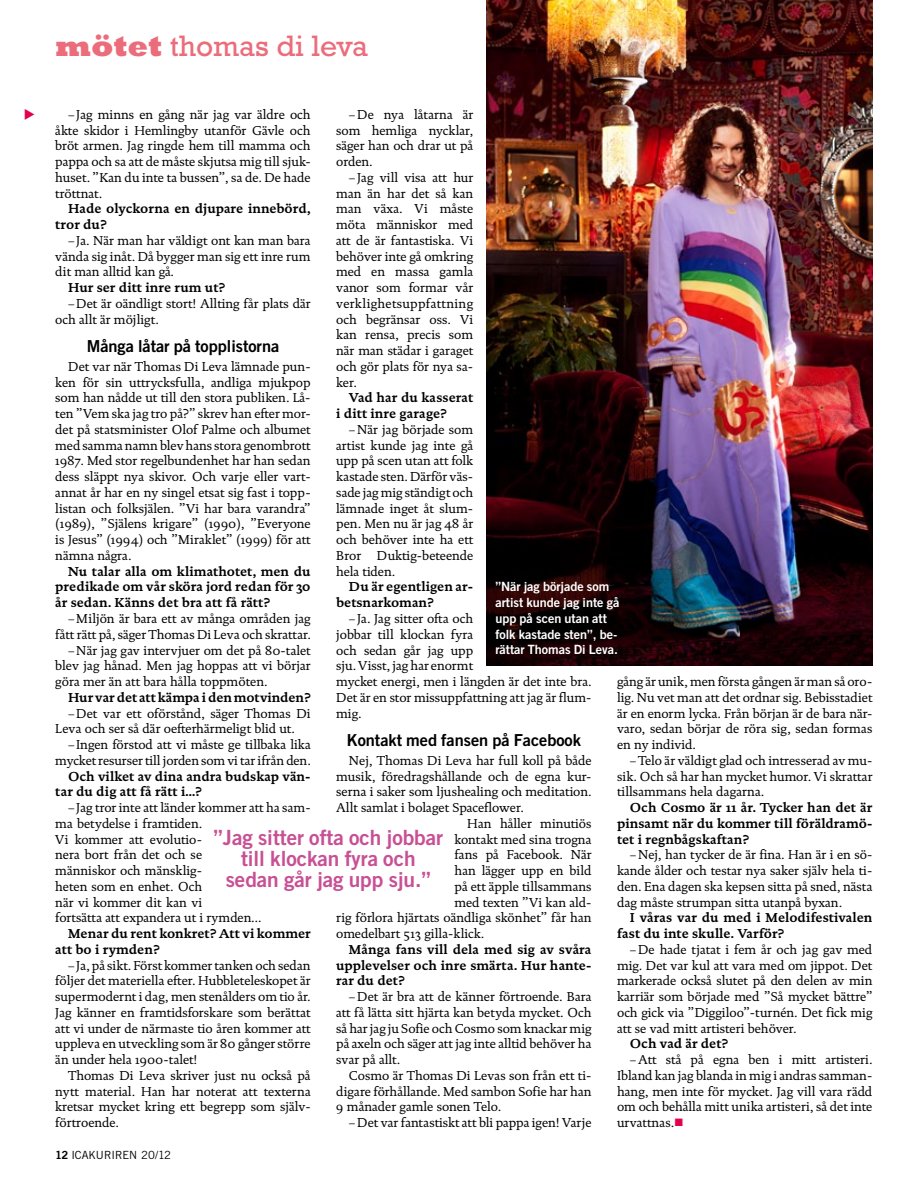
<style>
.page{position:relative;width:915px;height:1191px;background:#fff}
.page>*{position:absolute;margin:0;border:0;box-sizing:border-box;transform-origin:0 0}
.t1{font:30px "Rockwell";color:#eb6d7b}
.t2{font:700 21px/21px "Trade Gothic ICA";color:#c85094;text-align:center}
.t3{font:700 16.5px "Trade Gothic ICA";color:#000}
.t4{font:13.2px/15.8px "Documenta ICA";color:#000;text-align:justify}
.t5{font:700 13.2px/15.8px "Documenta ICA";color:#000}
.t6{font:700 12.75px/15.8px "Trade Gothic ICA";color:#fff}
.t7{font:11.25px "Trade Gothic ICA";color:#000}
.s1{font-weight:800}
.s2{color:#e3004f}
.s3{font-weight:700}
</style>
<div class="page">
<img style="left:486px;top:0;width:386px;height:665px">
<h1 class="t1" style="left:55px;top:28px;width:314px"><span class="s1">mötet</span> thomas di leva</h1>
<p class="t4" style="left:55px;top:106px;width:257px;text-indent:13px">–Jag minns en gång när jag var äldre och åkte skidor i Hemlingby utanför Gävle och bröt armen. Jag ringde hem till mamma och pappa och sa att de måste skjutsa mig till sjuk&shy;huset. ”Kan du inte ta bussen”, sa de. De hade tröttnat.</p>
<p class="t5" style="left:55px;top:201px;width:257px;text-indent:13px">Hade olyckorna en djupare innebörd, tror du?</p>
<p class="t4" style="left:55px;top:232px;width:257px;text-indent:13px">–Ja. När man har väldigt ont kan man bara vända sig inåt. Då bygger man sig ett inre rum dit man alltid kan gå.</p>
<p class="t5" style="left:68px;top:279px;width:158px">Hur ser ditt inre rum ut?</p>
<p class="t4" style="left:55px;top:295px;width:257px;text-indent:13px">–Det är oändligt stort! Allting får plats där och allt är möjligt.</p>
<p class="t3" style="left:87px;top:336px;width:194px">Många låtar på topplistorna</p>
<p class="t4" style="left:55px;top:358px;width:257px;text-align:left;text-indent:13px">Det var när Thomas Di Leva lämnade pun&shy;ken för sin uttrycksfulla, andliga mjukpop som han nådde ut till den stora publiken. Lå&shy;ten ”Vem ska jag tro på?” skrev han efter mor&shy;det på statsminister Olof Palme och albumet med samma namn blev hans stora genombrott 1987. Med stor regelbundenhet har han sedan dess släppt nya skivor. Och varje eller vart&shy;annat år har en ny singel etsat sig fast i topp&shy;listan och folksjälen. ”Vi har bara varandra” (1989), ”Själens krigare” (1990), ”Everyone is Jesus” (1994) och ”Miraklet” (1999) för att nämna några.</p>
<p class="t5" style="left:55px;top:563px;width:257px;text-align:justify;text-indent:13px">Nu talar alla om klimathotet, men du predikade om vår sköra jord redan för 30 år sedan. Känns det bra att få rätt?</p>
<p class="t4" style="left:68px;top:610px;width:244px">–Miljön är bara ett av många områden jag</p>
<p class="t4" style="left:55px;top:626px;width:257px">fått rätt på, säger Thomas Di Leva och skrattar.</p>
<p class="t4" style="left:68px;top:642px;width:244px">–När jag gav intervjuer om det på 80-talet</p>
<p class="t4" style="left:55px;top:658px;width:257px">blev jag hånad. Men jag hoppas att vi börjar</p>
<p class="t4" style="left:55px;top:673px;width:213px">göra mer än att bara hålla toppmöten.</p>
<p class="t5" style="left:68px;top:689px;width:244px">Hur var det att kämpa i den motvinden?</p>
<p class="t4" style="left:55px;top:705px;width:257px;text-indent:13px">–Det var ett oförstånd, säger Thomas Di<br>Leva och ser så där oefterhärmeligt blid ut.</p>
<p class="t4" style="left:55px;top:736px;width:257px;text-align:right">–Ingen förstod att vi måste ge tillbaka lika mycket resurser till jorden som vi tar ifrån den.</p>
<p class="t5" style="left:55px;top:768px;width:257px;text-indent:13px">Och vilket av dina andra budskap vän&shy;tar du dig att få rätt i…?</p>
<p class="t4" style="left:55px;top:799px;width:257px;text-align:left;text-indent:13px">–Jag tror inte att länder kommer att ha sam&shy;ma betydelse i framtiden.<br>Vi kommer att evolutio-<br>nera bort från det och se<br>människor och mänsklig-<br>heten som en enhet. Och<br>när vi kommer dit kan vi<br>fortsätta att expandera ut i rymden…</p>
<p class="t5" style="left:55px;top:925px;width:257px;text-indent:13px">Menar du rent konkret? Att vi kommer att bo i rymden?</p>
<p class="t4" style="left:55px;top:957px;width:257px;text-indent:13px">–Ja, på sikt. Först kommer tanken och sedan följer det materiella efter. Hubbleteleskopet är supermodernt i dag, men stenålders om tio år.<br>Jag känner en framtidsforskare som berättat att vi under de närmaste tio åren kommer att uppleva en utveckling som är 80 gånger större än under hela 1900-talet!</p>
<p class="t4" style="left:55px;top:1067px;width:257px;text-indent:13px">Thomas Di Leva skriver just nu också på nytt material. Han har noterat att texterna kretsar mycket kring ett begrepp som själv&shy;förtroende.</p>
<p class="t4" style="left:336px;top:106px;width:138px;text-indent:13px">–De nya låtarna är som hemliga nycklar, säger han och drar ut på orden.</p>
<p class="t4" style="left:336px;top:169px;width:138px;text-indent:13px">–Jag vill visa att hur man än har det så kan man växa. Vi måste möta människor med att de är fantastiska. Vi behöver inte gå omkring med en massa gamla vanor som formar vår verklighetsuppfattning och begränsar oss. Vi kan rensa, precis som när man städar i garaget och gör plats för nya sa&shy;ker.</p>
<p class="t5" style="left:336px;top:390px;width:138px;text-indent:13px">Vad har du kasserat i ditt inre garage?</p>
<p class="t4" style="left:336px;top:421px;width:138px;text-indent:13px">–När jag började som artist kunde jag inte gå upp på scen utan att folk kastade sten. Därför väs&shy;sade jag mig ständigt och lämnade inget åt slum&shy;pen. Men nu är jag 48 år och behöver inte ha ett Bror Duktig-beteende hela tiden.</p>
<p class="t5" style="left:336px;top:579px;width:138px;text-indent:13px">Du är egentligen ar&shy;betsnarkoman?</p>
<p class="t4" style="left:336px;top:610px;width:257px;text-align:left;text-indent:13px">–Ja. Jag sitter ofta och<br>jobbar till klockan fyra<br>och sedan går jag upp<br>sju. Visst, jag har enormt<br>mycket energi, men i längden är det inte bra.<br>Det är en stor missuppfattning att jag är flum&shy;mig.</p>
<p class="t3" style="left:346px;top:730px;width:235px">Kontakt med fansen på Facebook</p>
<p class="t4" style="left:349px;top:752px;width:244px">Nej, Thomas Di Leva har full koll på både</p>
<p class="t4" style="left:336px;top:768px;width:257px">musik, föredragshållande och de egna kur-</p>
<p class="t4" style="left:336px;top:784px;width:257px">serna i saker som ljushealing och meditation.</p>
<p class="t4" style="left:336px;top:799px;width:189px">Allt samlat i bolaget Spaceflower.</p>
<p class="t4" style="left:467px;top:815px;width:126px">Han håller minutiös</p>
<p class="t4" style="left:454px;top:831px;width:138px">kontakt med sina trogna</p>
<p class="t4" style="left:454px;top:847px;width:138px">fans på Facebook. När</p>
<p class="t4" style="left:454px;top:862px;width:138px">han lägger upp en bild</p>
<p class="t4" style="left:454px;top:878px;width:138px">på ett äpple tillsammans</p>
<p class="t4" style="left:454px;top:894px;width:138px">med texten ”Vi kan ald-</p>
<p class="t4" style="left:336px;top:910px;width:257px">rig förlora hjärtats oändliga skönhet” får han</p>
<p class="t4" style="left:336px;top:925px;width:149px">omedelbart 513 gilla-klick.</p>
<p class="t5" style="left:336px;top:941px;width:257px;text-align:justify;text-indent:13px">Många fans vill dela med sig av svåra upplevelser och inre smärta. Hur hante&shy;rar du det?</p>
<p class="t4" style="left:336px;top:988px;width:257px;text-indent:13px">–Det är bra att de känner förtroende. Bara att få lätta sitt hjärta kan betyda mycket. Och så har jag ju Sofie och Cosmo som knackar mig på axeln och säger att jag inte alltid behöver ha svar på allt.</p>
<p class="t4" style="left:336px;top:1067px;width:257px;text-indent:13px">Cosmo är Thomas Di Levas son från ett ti&shy;digare förhållande. Med sambon Sofie har han 9 månader gamle sonen Telo.</p>
<p class="t4" style="left:349px;top:1114px;width:244px">–Det var fantastiskt att bli pappa igen! Varje</p>
<p class="t6" style="left:495px;top:579px;width:125px">”När jag började som artist kunde jag inte gå upp på scen utan att folk kastade sten”, be&shy;rättar Thomas Di Leva.</p>
<p class="t4" style="left:617px;top:673px;width:257px">gång är unik, men första gången är man så oro&shy;lig. Nu vet man att det ordnar sig. Bebisstadiet är en enorm lycka. Från början är de bara när&shy;varo, sedan börjar de röra sig, sedan formas en ny individ.</p>
<p class="t4" style="left:617px;top:752px;width:257px;text-indent:13px">–Telo är väldigt glad och intresserad av mu&shy;sik. Och så har han mycket humor. Vi skrattar tillsammans hela dagarna.</p>
<p class="t5" style="left:617px;top:799px;width:257px;text-align:justify;text-indent:13px">Och Cosmo är 11 år. Tycker han det är pinsamt när du kommer till föräldramö&shy;tet i regnbågskaftan?</p>
<p class="t4" style="left:617px;top:847px;width:257px;text-indent:13px">–Nej, han tycker de är fina. Han är i en sö&shy;kande ålder och testar nya saker själv hela ti&shy;den. Ena dagen ska kepsen sitta på sned, nästa dag måste strumpan sitta utanpå byxan.</p>
<p class="t5" style="left:617px;top:909px;width:257px;text-indent:13px">I våras var du med i Melodifestivalen fast du inte skulle. Varför?</p>
<p class="t4" style="left:617px;top:941px;width:257px;text-indent:13px">–De hade tjatat i fem år och jag gav med mig. Det var kul att vara med om jippot. Det markerade också slutet på den delen av min karriär som började med ”Så mycket bättre” och gick via ”Diggiloo”-turnén. Det fick mig att se vad mitt artisteri behöver.</p>
<p class="t5" style="left:629px;top:1035px;width:100px">Och vad är det?</p>
<p class="t4" style="left:617px;top:1051px;width:257px;text-indent:13px">–Att stå på egna ben i mitt artisteri.<br>Ibland kan jag blanda in mig i andras samman&shy;hang, men inte för mycket. Jag vill vara rädd om och behålla mitt unika artisteri, så det inte urvattnas.<span class="s2">■</span></p>
<h2 class="t2" style="left:213px;top:826px;width:231px">”Jag sitter ofta och jobbar till klockan fyra och sedan går jag upp sju.”</h2>
<p class="t7" style="left:55px;top:1147px;width:117px"><span class="s3">12</span> ICAKURIREN 20/12</p>
</div>
